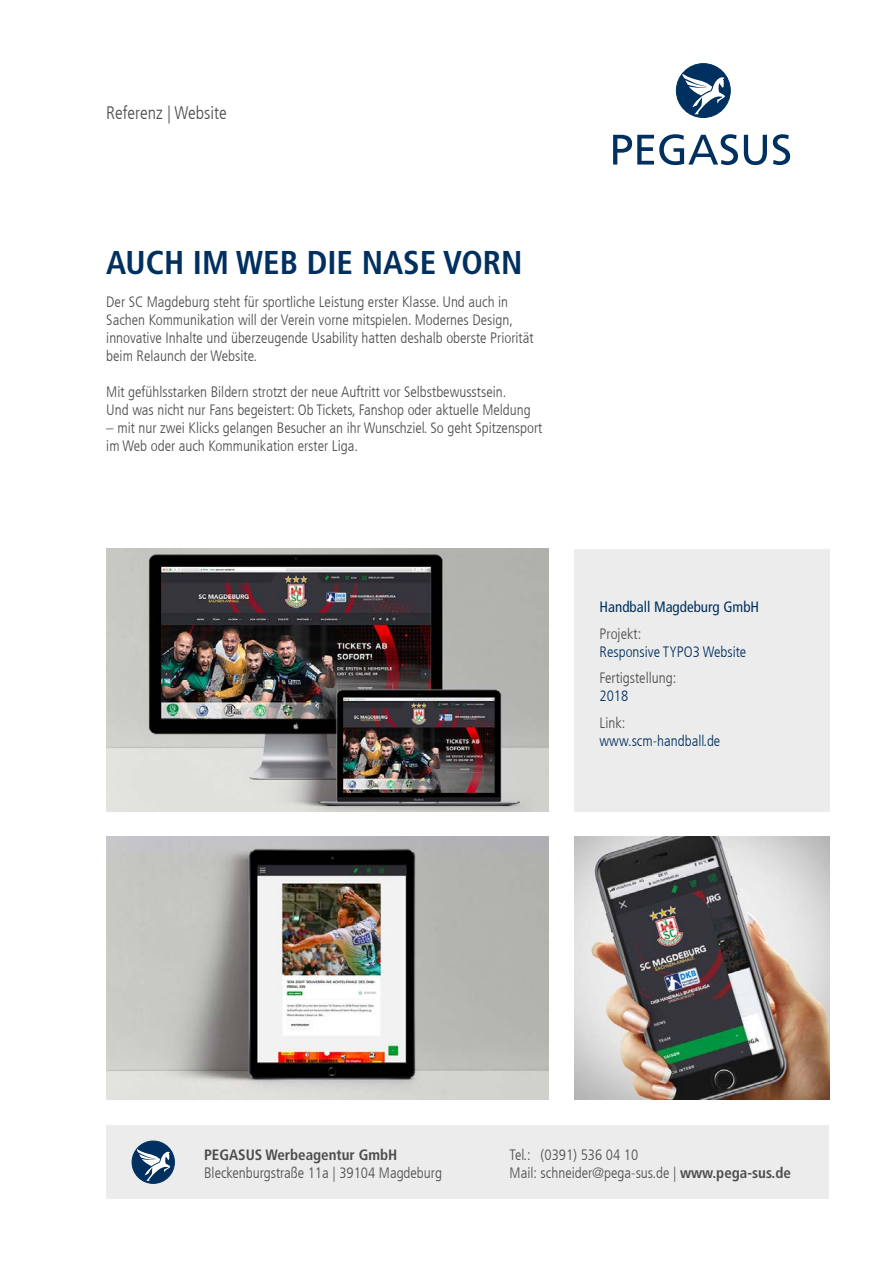
<style>
.page{position:relative;width:893px;height:1263px;background:#fff}
.page>*{position:absolute;margin:0;border:0;box-sizing:border-box;transform-origin:0 0}
.t1{font:700 condensed 33px "Frutiger LT Com";color:#00305f}
.t2{font:300 condensed 18px "Frutiger LT Com";color:#4d4d4c}
.t3{font:300 condensed 15px/18px "Frutiger LT Com";color:#4d4d4c}
.t4{font:300 condensed 15px "Frutiger LT Com";color:#00305f}
.t5{font:700 condensed 15px "Frutiger LT Com";color:#4d4d4c}
.t6{font:condensed 15px "Frutiger LT Com";color:#00305f}
.s1{font-weight:700}
</style>
<div class="page">
<div style="left:106px;top:1125px;width:723px;height:73px;background:#ececec"></div>
<svg style="left:613px;top:134px;width:125px;height:31px"></svg>
<svg style="left:744px;top:135px;width:23px;height:30px"></svg>
<svg style="left:773px;top:134px;width:17px;height:31px"></svg>
<div style="left:676px;top:64px;width:54px;height:54px;background:#00305f;border-radius:50%"></div>
<svg style="left:681px;top:72px;width:44px;height:42px"></svg>
<div style="left:676px;top:63px;width:55px;height:55px;border:1px solid #00305f;border-radius:50%"></div>
<div style="left:132px;top:1141px;width:42px;height:42px;background:#00305f;border-radius:50%"></div>
<svg style="left:136px;top:1147px;width:34px;height:34px"></svg>
<div style="left:132px;top:1141px;width:43px;height:43px;border:1px solid #00305f;border-radius:50%"></div>
<div style="left:574px;top:549px;width:255px;height:262px;background:#ececec"></div>
<img style="left:106px;top:549px;width:443px;height:262px">
<img style="left:106px;top:837px;width:443px;height:263px">
<img style="left:574px;top:837px;width:255px;height:263px">
<p class="t2" style="left:106px;top:101px;width:122px">Referenz | Website</p>
<h1 class="t1" style="left:106px;top:243px;width:418px">AUCH IM WEB DIE NASE VORN</h1>
<p class="t3" style="left:106px;top:292px;width:429px">Der SC Magdeburg steht für sportliche Leistung erster Klasse. Und auch in Sachen Kommunikation will der Verein vorne mitspielen. Modernes Design, innovative Inhalte und überzeugende Usability hatten deshalb oberste Priorität beim Relaunch der Website.</p>
<p class="t3" style="left:106px;top:382px;width:426px">Mit gefühlsstarken Bildern strotzt der neue Auftritt vor Selbstbewusstsein.<br>Und was nicht nur Fans begeistert: Ob Tickets, Fanshop oder aktuelle Meldung</p>
<p class="t3" style="left:106px;top:418px;width:438px">– mit nur zwei Klicks gelangen Besucher an ihr Wunschziel. So geht Spitzensport im Web oder auch Kommunikation erster Liga.</p>
<p class="t6" style="left:600px;top:598px;width:161px">Handball Magdeburg GmbH</p>
<p class="t3" style="left:600px;top:624px;width:43px">Projekt:</p>
<p class="t4" style="left:600px;top:642px;width:148px">Responsive TYPO3 Website</p>
<p class="t3" style="left:600px;top:669px;width:78px">Fertigstellung:</p>
<p class="t4" style="left:600px;top:687px;width:30px">2018</p>
<p class="t3" style="left:600px;top:713px;width:27px">Link:</p>
<p class="t4" style="left:600px;top:731px;width:122px">www.scm-handball.de</p>
<p class="t5" style="left:204px;top:1145px;width:195px">PEGASUS Werbeagentur GmbH</p>
<p class="t3" style="left:204px;top:1163px;width:239px">Bleckenburgstraße 11a | 39104 Magdeburg</p>
<p class="t3" style="left:510px;top:1145px;width:283px">Tel.: (0391) 536 04 10<br>Mail: schneider@pega-sus.de | <span class="s1">www.pega-sus.de</span></p>
</div>
